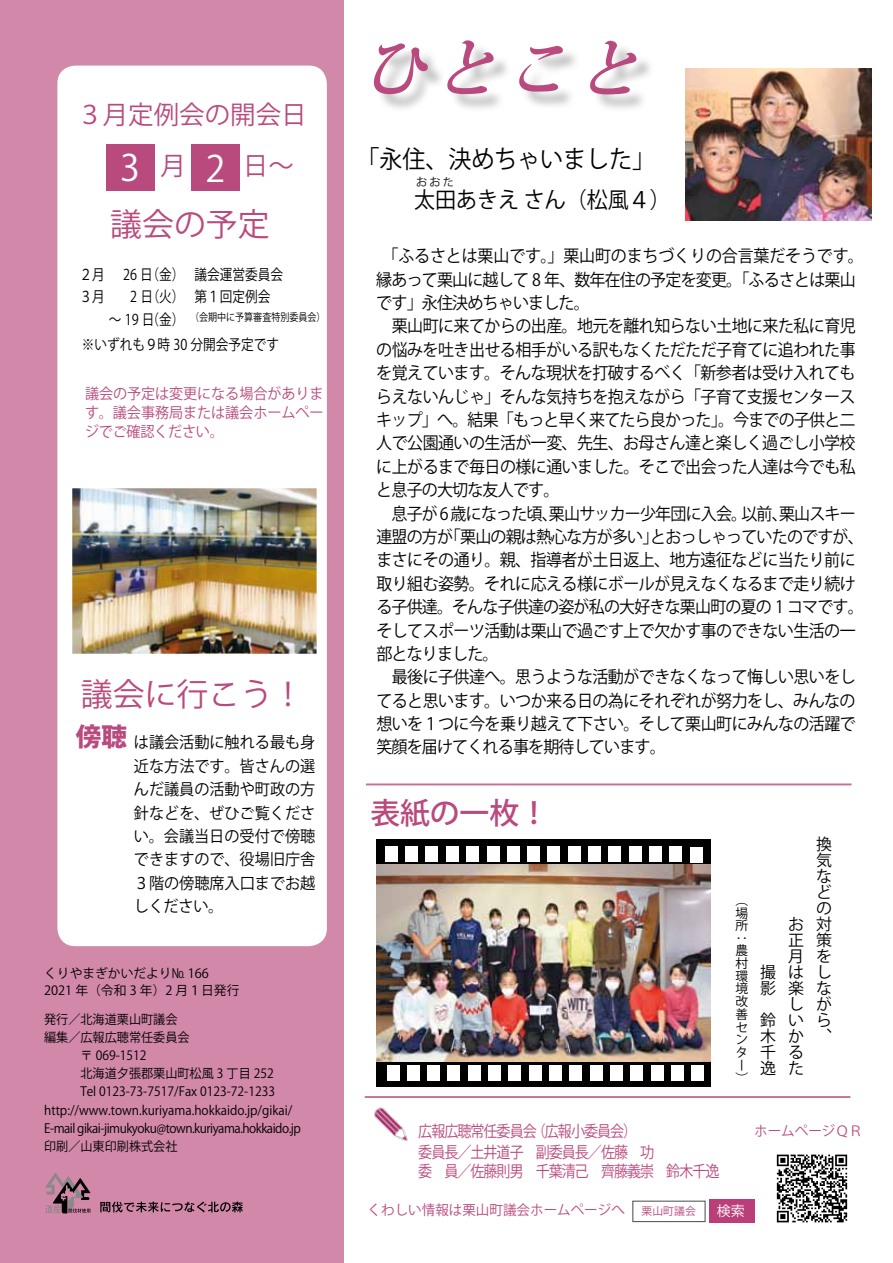
<style>
.page{position:relative;width:893px;height:1263px;background:#fff}
.page>*{position:absolute;margin:0;border:0;box-sizing:border-box;transform-origin:0 0}
.t1{font:italic 700 64.65px "Koz Min Pro";color:#b94a7e}
.t2{font:36.15px "Koz Go Pro";color:#fff}
.t3{font:31.95px "Koz Go Pro";color:#b94a7e}
.t4{font:500 29.7px "Koz Go Pro";color:#b94a7e}
.t5{font:25.5px/51px "Koz Go Pro";color:#b94a7e}
.t6{font:800 25.5px "Koz Go Pro";color:#b94a7e}
.t7{font:24.45px "Koz Go Pro";color:#000;scale:.94 1}
.t8{font:22.35px "Koz Go Pro";color:#000;scale:.94 1}
.t9{font:16.95px/23.4px "Koz Go Pro";letter-spacing:-.035em;color:#000;scale:.94 1}
.t10{font:16.95px "Koz Go Pro";letter-spacing:-.01em;color:#000;scale:.94 1}
.t11{font:15.9px/23.4px "Koz Go Pro";color:#000;text-align:justify;scale:.95 1}
.t12{font:15.9px/21.3px "Koz Go Pro";letter-spacing:-.07em;color:#b94a7e;scale:.88 1}
.t13{font:15.9px/15.9px "Koz Go Pro";color:#000}
.t14{font:14.85px/24.9px "Koz Go Pro";color:#000;scale:.85 1}
.t15{font:14.85px/19.2px "Koz Go Pro";letter-spacing:-.01em;color:#b94a7e;text-align:justify;scale:.95 1}
.t16{font:13.95px "Koz Go Pro";color:#fff}
.t17{font:13.8px "Koz Go Pro";color:#b94a7e}
.t18{font:12.75px "Koz Go Pro";color:#000;scale:.95 1}
.t19{font:12.75px "Koz Go Pro";letter-spacing:-.04em;color:#000;scale:.95 1}
.t20{font:12.75px/12.8px "Koz Go Pro";color:#000}
.t21{font:11.1px "Koz Go Pro";color:#000}
.t22{font:10.8px "Koz Go Pro";color:#b94a7e}
.t23{font:10.65px "Koz Go Pro";color:#000;scale:.85 1}
.s1{color:#c6006f}
</style>
<div class="page">
<div style="left:0;top:0;width:343px;height:1263px;background:#d188a9"></div>
<div style="left:57px;top:66px;width:270px;height:880px;background:#fff;border-radius:18px"></div>
<svg style="left:45px;top:1172px;width:45px;height:41px"></svg>
<svg style="left:100px;top:1201px;width:143px;height:12px"></svg>
<div style="left:106px;top:144px;width:48px;height:46px;background:#b94a7e"></div>
<div style="left:632px;top:1200px;width:74px;height:22px;border:1px solid #595757"></div>
<div style="left:709px;top:1199px;width:46px;height:24px;background:#b93e79"></div>
<div style="left:376px;top:46px;width:70px;height:66px;background:#9fa0a0;opacity:.75"></div>
<div style="left:450px;top:42px;width:61px;height:69px;background:#9fa0a0;opacity:.75"></div>
<div style="left:522px;top:47px;width:59px;height:62px;background:#9fa0a0;opacity:.75"></div>
<div style="left:592px;top:42px;width:62px;height:70px;background:#9fa0a0;opacity:.75"></div>
<img style="left:374px;top:1107px;width:34px;height:35px">
<img style="left:72px;top:488px;width:245px;height:166px">
<img style="left:686px;top:68px;width:185px;height:153px">
<div style="left:376px;top:839px;width:335px;height:248px;background:#000"></div>
<div style="left:385px;top:846px;width:13px;height:16px;background:#fff"></div>
<div style="left:406px;top:846px;width:12px;height:16px;background:#fff"></div>
<div style="left:426px;top:846px;width:12px;height:16px;background:#fff"></div>
<div style="left:446px;top:846px;width:13px;height:16px;background:#fff"></div>
<div style="left:466px;top:846px;width:13px;height:16px;background:#fff"></div>
<div style="left:487px;top:846px;width:12px;height:16px;background:#fff"></div>
<div style="left:507px;top:846px;width:12px;height:16px;background:#fff"></div>
<div style="left:527px;top:846px;width:13px;height:16px;background:#fff"></div>
<div style="left:548px;top:846px;width:12px;height:16px;background:#fff"></div>
<div style="left:568px;top:846px;width:13px;height:16px;background:#fff"></div>
<div style="left:588px;top:846px;width:13px;height:16px;background:#fff"></div>
<div style="left:609px;top:846px;width:12px;height:16px;background:#fff"></div>
<div style="left:629px;top:846px;width:12px;height:16px;background:#fff"></div>
<div style="left:649px;top:846px;width:13px;height:16px;background:#fff"></div>
<div style="left:669px;top:846px;width:13px;height:16px;background:#fff"></div>
<div style="left:690px;top:847px;width:12px;height:15px;background:#fff"></div>
<div style="left:387px;top:1065px;width:12px;height:16px;background:#fff"></div>
<div style="left:407px;top:1065px;width:13px;height:16px;background:#fff"></div>
<div style="left:427px;top:1065px;width:13px;height:16px;background:#fff"></div>
<div style="left:448px;top:1065px;width:12px;height:16px;background:#fff"></div>
<div style="left:468px;top:1065px;width:12px;height:16px;background:#fff"></div>
<div style="left:488px;top:1065px;width:13px;height:16px;background:#fff"></div>
<div style="left:508px;top:1065px;width:13px;height:16px;background:#fff"></div>
<div style="left:529px;top:1065px;width:12px;height:16px;background:#fff"></div>
<div style="left:549px;top:1065px;width:13px;height:16px;background:#fff"></div>
<div style="left:570px;top:1065px;width:12px;height:16px;background:#fff"></div>
<div style="left:590px;top:1065px;width:12px;height:16px;background:#fff"></div>
<div style="left:610px;top:1065px;width:13px;height:16px;background:#fff"></div>
<div style="left:630px;top:1065px;width:13px;height:16px;background:#fff"></div>
<div style="left:651px;top:1065px;width:12px;height:16px;background:#fff"></div>
<div style="left:671px;top:1065px;width:12px;height:16px;background:#fff"></div>
<div style="left:691px;top:1065px;width:13px;height:16px;background:#fff"></div>
<hr style="left:367px;top:783px;width:484px;height:2px;background:#c77097">
<hr style="left:366px;top:1096px;width:483px;height:2px;background:#c77097">
<img style="left:376px;top:864px;width:335px;height:197px">
<div style="left:191px;top:145px;width:48px;height:46px;background:#b94a7e"></div>
<img style="left:776px;top:1154px;width:72px;height:69px">
<h3 class="t5" style="left:160px;top:90px;width:148px;text-indent:-83px">３月定例会の開会日月<span class="s1">　　</span>日~</h3>
<h2 class="t2" style="left:120px;top:144px;width:21px">3</h2>
<h2 class="t2" style="left:205px;top:145px;width:21px">2</h2>
<h3 class="t3" style="left:110px;top:204px;width:161px">議会の予定</h3>
<p class="t14" style="left:79px;top:262px;width:31px">２月</p>
<p class="t14" style="left:79px;top:285px;width:31px">３月</p>
<p class="t14" style="left:123px;top:262px;width:74px">26 （日金）</p>
<p class="t14" style="left:130px;top:285px;width:65px">2 （日火）</p>
<p class="t14" style="left:195px;top:262px;width:106px">議会運営委員会</p>
<p class="t14" style="left:195px;top:285px;width:91px">第１回定例会</p>
<p class="t23" style="left:199px;top:311px;width:150px">会期中に予算審査特別委員会(</p>
<p class="t14" style="left:69px;top:308px;width:249px;text-indent:40px">～ 19 （日金） <sup>（<br></sup>　※いずれも９時 30 分開会予定です</p>
<p class="t15" style="left:85px;top:384px;width:253px">議会の予定は変更になる場合があります。議会事務局または議会ホームページでご確認ください。</p>
<h3 class="t3" style="left:81px;top:673px;width:225px">議会に行こう!</h3>
<h3 class="t6" style="left:76px;top:720px;width:53px">傍聴</h3>
<p class="t11" style="left:134px;top:731px;width:192px">は議会活動に触れる最も身近な方法です。皆さんの選んだ議員の活動や町政の方針などを、ぜひご覧ください。会議当日の受付で傍聴できますので、役場旧庁舎３階の傍聴席入口までお越しください。</p>
<p class="t20" style="left:44px;top:967px;width:166px">くりやまぎかいだよりNo 166</p>
<p class="t20" style="left:44px;top:984px;width:197px">2021 年（令和 3 年）2 月１日発行</p>
<p class="t18" style="left:44px;top:1011px;width:142px">発行／北海道栗山町議会</p>
<p class="t18" style="left:44px;top:1029px;width:155px">編集／広報広聴常任委員会</p>
<p class="t18" style="left:81px;top:1047px;width:71px">〒 069-1512</p>
<p class="t18" style="left:44px;top:1065px;width:243px">　　　北海道夕張郡栗山町松風 3 丁目 252</p>
<p class="t18" style="left:44px;top:1083px;width:245px">　　　Tel 0123-73-7517/Fax 0123-72-1233</p>
<p class="t18" style="left:44px;top:1101px;width:263px">http://www.town.kuriyama.hokkaido j p. /gikai/</p>
<p class="t19" style="left:44px;top:1120px;width:272px">-E mail gikai-jimukyoku@town.kuriyama.hokkaido j p.</p>
<p class="t18" style="left:44px;top:1138px;width:142px">印刷／山東印刷株式会社</p>
<h1 class="t1" style="left:361px;top:22px;width:304px">ひとこと</h1>
<h3 class="t7" style="left:356px;top:143px;width:319px">「永住、決めちゃいました「</h3>
<h3 class="t8" style="left:414px;top:186px;width:275px">太田あきえさん（松風４(</h3>
<p class="t21" style="left:416px;top:175px;width:39px">おおた</p>
<p class="t10" style="left:383px;top:245px;width:514px">「ふるさとは栗山です。」栗山町のまちづくりの合言葉だそうです。</p>
<p class="t9" style="left:376px;top:268px;width:512px">縁あって栗山に越して 8 年、数年在住の予定を変更。「ふるさとは栗山</p>
<p class="t9" style="left:376px;top:292px;width:229px">です」永住決めちゃいました。</p>
<p class="t9" style="left:376px;top:315px;width:512px">　栗山町に来てからの出産。地元を離れ知らない土地に来た私に育児</p>
<p class="t9" style="left:376px;top:338px;width:511px">の悩みを吐き出せる相手がいる訳もなくただただ子育てに追われた事</p>
<p class="t9" style="left:376px;top:362px;width:511px">を覚えています。そんな現状を打破するべく「新参者は受け入れても</p>
<p class="t9" style="left:376px;top:385px;width:511px">らえないんじゃ」そんな気持ちを抱えながら「子育て支援センタース</p>
<p class="t9" style="left:376px;top:408px;width:511px">キップ」へ。結果「もっと早く来てたら良かった」。今までの子供と二</p>
<p class="t9" style="left:376px;top:432px;width:511px">人で公園通いの生活が一変、先生、お母さん達と楽しく過ごし小学校</p>
<p class="t9" style="left:376px;top:455px;width:512px">に上がるまで毎日の様に通いました。そこで出会った人達は今でも私</p>
<p class="t9" style="left:376px;top:479px;width:196px">と息子の大切な友人です。</p>
<p class="t9" style="left:741px;top:502px;width:123px">以前栗山スキー</p>
<p class="t9" style="left:376px;top:502px;width:396px">　息子が 6 歳になった頃栗山サッカー少年団に入会。</p>
<p class="t9" style="left:445px;top:502px;width:447px;text-indent:97px">、<br>「栗山の親は熱心な方が多いとおっしゃっていたのですが、</p>
<p class="t9" style="left:772px;top:502px;width:19px">、</p>
<p class="t9" style="left:376px;top:525px;width:520px">連盟の方が<br>まさにその通り。親、指導者が土日返上、地方遠征などに当たり前に取り組む姿勢。それに応える様にボールが見えなくなるまで走り続ける子供達。そんな子供達の姿が私の大好きな栗山町の夏の 1 コマです。そしてスポーツ活動は栗山で過ごす上で欠かす事のできない生活の一部となりました。<br>　最後に子供達へ。思うような活動ができなくなって悔しい思いをしてると思います。いつか来る日の為にそれぞれが努力をし、みんなの想いを１つに今を乗り越えて下さい。そして栗山町にみんなの活躍で笑顔を届けてくれる事を期待しています。</p>
<p class="t9" style="left:642px;top:525px;width:19px">」</p>
<h3 class="t4" style="left:370px;top:794px;width:180px">表紙の一枚!</h3>
<p class="t20" style="left:735px;top:894px;width:14px">（</p>
<p class="t20" style="left:735px;top:907px;width:14px">場所</p>
<p class="t20" style="left:735px;top:932px;width:12px">：</p>
<p class="t20" style="left:735px;top:944px;width:14px">農村環境改善センター</p>
<p class="t20" style="left:735px;top:1072px;width:14px">(</p>
<p class="t13" style="left:760px;top:964px;width:17px">撮影</p>
<p class="t13" style="left:760px;top:1012px;width:17px;text-align:justify">鈴木千逸</p>
<p class="t13" style="left:788px;top:917px;width:17px">お正月は楽しいかるた</p>
<p class="t13" style="left:816px;top:853px;width:17px;text-align:justify">気などの対策をしながら</p>
<p class="t13" style="left:816px;top:1028px;width:17px">、</p>
<p class="t12" style="left:418px;top:1120px;width:270px">広報広聴常任委員会<br>委員長／土井道子　副委員長／佐藤　功</p>
<p class="t12" style="left:418px;top:1161px;width:344px">委　員／佐藤則男　千葉清己　齊藤義崇　鈴木千逸</p>
<p class="t12" style="left:532px;top:1120px;width:121px">（広報小委員会(</p>
<p class="t17" style="left:754px;top:1122px;width:110px">ホームページＱＲ</p>
<p class="t17" style="left:368px;top:1201px;width:259px">くわしい情報は栗山町議会ホームページへ</p>
<p class="t22" style="left:642px;top:1204px;width:56px">栗山町議会</p>
<p class="t16" style="left:717px;top:1202px;width:29px">検索</p>
</div>
